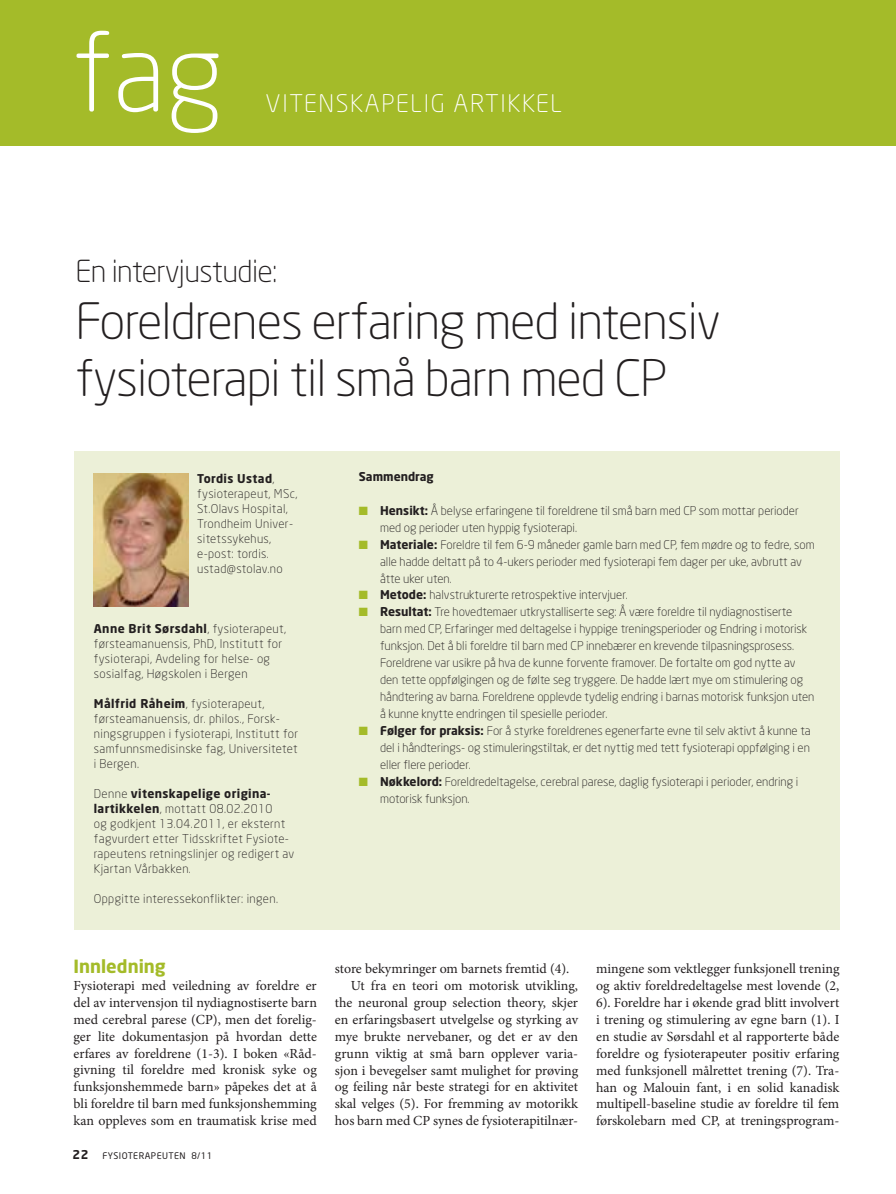
<style>
.page{position:relative;width:896px;height:1194px;background:#fff}
.page>*{position:absolute;margin:0;border:0;box-sizing:border-box;transform-origin:0 0}
.t1{font:300 108px "Neo Sans";color:#fff}
.t2{font:300 49.5px/57px "Neo Sans";letter-spacing:-.02em;color:#231f20}
.t3{font:300 30px "Neo Sans";letter-spacing:-.02em;color:#231f20}
.t4{font:300 24px "Neo Sans";letter-spacing:.07em;color:#fff}
.t5{font:700 18px "Neo Sans";color:#a4bb29}
.t6{font:13.8px/17px "Minion Pro";color:#231f20;text-align:justify}
.t7{font:300 12px/17px "Neo Sans";color:#231f20}
.t8{font:300 12px/15px "Neo Sans";letter-spacing:.03em;color:#231f20}
.t9{font:700 12px "Neo Sans";color:#231f20}
.t10{font:9px "Neo Sans";letter-spacing:.05em;color:#231f20}
.s1{font-weight:700}
</style>
<div class="page">
<div style="left:1px;top:1px;width:894px;height:145px;background:#a4bb29"></div>
<div style="left:74px;top:451px;width:765px;height:478px;background:#ecf0d8"></div>
<img style="left:94px;top:473px;width:95px;height:133px">
<h1 class="t1" style="left:72px;top:31px;width:153px">fag</h1>
<h3 class="t4" style="left:265px;top:94px;width:298px">VITENSKAPELIG ARTIKKEL</h3>
<h3 class="t3" style="left:75px;top:259px;width:204px">En intervjustudie:</h3>
<h2 class="t2" style="left:75px;top:297px;width:646px">Foreldrenes erfaring med intensiv fysioterapi til små barn med CP</h2>
<p class="t8" style="left:197px;top:472px;width:102px"><span class="s1">Tordis Ustad</span>, fysioterapeut, MSc,<br>St.Olavs Hospital,<br>Trondheim Univer&shy;sitetssykehus, e-post: tordis. ustad@stolav.no</p>
<p class="t8" style="left:94px;top:622px;width:194px"><span class="s1">Anne Brit Sørsdahl</span>, fysioterapeut, førsteamanuensis, PhD, Institutt for fysioterapi, Avdeling for helse- og sosialfag, Høgskolen i Bergen</p>
<p class="t8" style="left:94px;top:697px;width:206px"><span class="s1">Målfrid Råheim</span>, fysioterapeut, førsteamanuensis, dr. philos., Forsk&shy;ningsgruppen i fysioterapi, Institutt for samfunnsmedisinske fag, Universitetet i Bergen.</p>
<p class="t8" style="left:94px;top:787px;width:202px">Denne <span class="s1">vitenskapelige origina&shy;lartikkelen</span>, mottatt 08.02.2010<br>og godkjent 13.04.2011, er eksternt fagvurdert etter Tidsskriftet Fysiote&shy;rapeutens retningslinjer og redigert av Kjartan Vårbakken.</p>
<p class="t8" style="left:94px;top:892px;width:186px">Oppgitte interessekonflikter: ingen.</p>
<p class="t9" style="left:359px;top:471px;width:76px">Sammendrag</p>
<p class="t7" style="left:380px;top:502px;width:436px"><span class="s1">Hensikt:</span> Å belyse erfaringene til foreldrene til små barn med CP som mottar perioder med og perioder uten hyppig fysioterapi.<br><span class="s1">Materiale:</span> Foreldre til fem 6-9 måneder gamle barn med CP, fem mødre og to fedre, som alle hadde deltatt på to 4-ukers perioder med fysioterapi fem dager per uke, avbrutt av åtte uker uten.<br><span class="s1">Metode:</span> halvstrukturerte retrospektive intervjuer.<br><span class="s1">Resultat:</span> Tre hovedtemaer utkrystalliserte seg: Å være foreldre til nydiagnostiserte barn med CP, Erfaringer med deltagelse i hyppige treningsperioder og Endring i motorisk funksjon. Det å bli foreldre til barn med CP innebærer en krevende tilpasningsprosess.<br>Foreldrene var usikre på hva de kunne forvente framover. De fortalte om god nytte av den tette oppfølgingen og de følte seg tryggere. De hadde lært mye om stimulering og håndtering av barna. Foreldrene opplevde tydelig endring i barnas motorisk funksjon uten å kunne knytte endringen til spesielle perioder.<br><span class="s1">Følger for praksis:</span> For å styrke foreldrenes egenerfarte evne til selv aktivt å kunne ta del i håndterings- og stimuleringstiltak, er det nyttig med tett fysioterapi oppfølging i en eller flere perioder.<br><span class="s1">Nøkkelord:</span> Foreldredeltagelse, cerebral parese, daglig fysioterapi i perioder, endring i motorisk funksjon.</p>
<h3 class="t5" style="left:74px;top:958px;width:94px">Innledning</h3>
<p class="t6" style="left:74px;top:977px;width:245px">Fysioterapi med veiledning av foreldre er del av intervensjon til nydiagnostiserte barn med cerebral parese (CP), men det forelig&shy;ger lite dokumentasjon på hvordan dette erfares av foreldrene (1-3). I boken «Råd&shy;givning til foreldre med kronisk syke og funksjonshemmede barn» påpekes det at å bli foreldre til barn med funksjonshemming kan oppleves som en traumatisk krise med</p>
<p class="t9" style="left:72px;top:1149px;width:18px">22</p>
<p class="t10" style="left:103px;top:1151px;width:111px">FYSIOTERAPEUTEN 8/11</p>
<p class="t6" style="left:335px;top:960px;width:236px">store bekymringer om barnets fremtid (4).</p>
<p class="t6" style="left:351px;top:977px;width:229px">Ut fra en teori om motorisk utvikling,</p>
<p class="t6" style="left:335px;top:994px;width:245px">the neuronal group selection theory, skjer</p>
<p class="t6" style="left:335px;top:1011px;width:245px">en erfaringsbasert utvelgelse og styrking av</p>
<p class="t6" style="left:335px;top:1028px;width:245px">mye brukte nervebaner, og det er av den</p>
<p class="t6" style="left:335px;top:1045px;width:245px">grunn viktig at små barn opplever varia-</p>
<p class="t6" style="left:335px;top:1062px;width:245px">sjon i bevegelser samt mulighet for prøving</p>
<p class="t6" style="left:335px;top:1079px;width:245px">og feiling når beste strategi for en aktivitet</p>
<p class="t6" style="left:335px;top:1096px;width:245px">skal velges (5). For fremming av motorikk</p>
<p class="t6" style="left:335px;top:1113px;width:245px">hos barn med CP synes de fysioterapitilnær-</p>
<p class="t6" style="left:596px;top:960px;width:245px">mingene som vektlegger funksjonell trening og aktiv foreldredeltagelse mest lovende (2, 6). Foreldre har i økende grad blitt involvert i trening og stimulering av egne barn (1). I en studie av Sørsdahl et al rapporterte både foreldre og fysioterapeuter positiv erfaring med funksjonell målrettet trening (7). Tra&shy;han og Malouin fant, i en solid kanadisk multipell-baseline studie av foreldre til fem førskolebarn med CP, at treningsprogram-</p>
</div>
